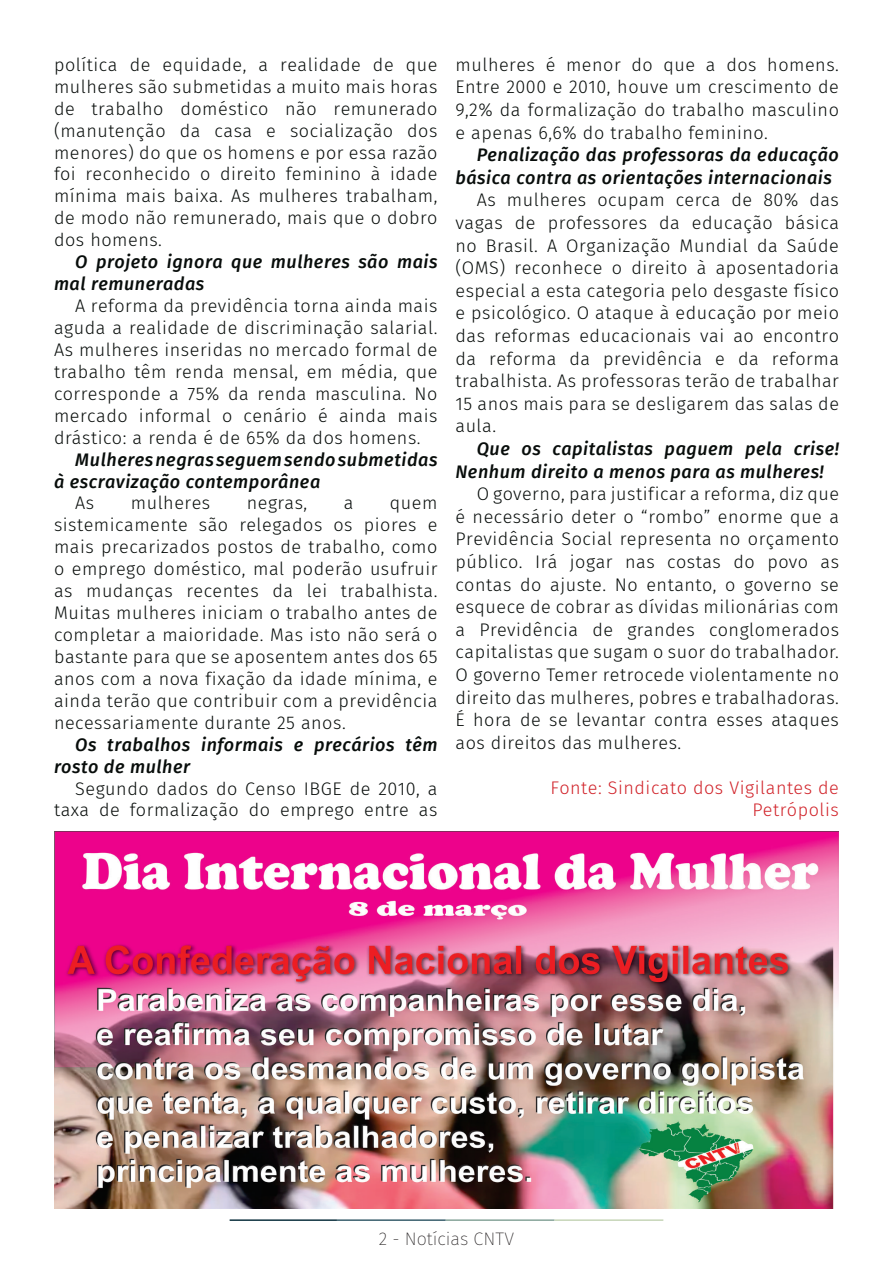
<style>
.page{position:relative;width:893px;height:1263px;background:#fff}
.page>*{position:absolute;margin:0;border:0;box-sizing:border-box;transform-origin:0 0}
.t1{font:300 18.15px/21.9px "Fira Sans";letter-spacing:.03em;color:#080d0b;text-align:justify}
.t2{font:italic 500 18.15px/21.9px "Fira Sans";letter-spacing:.03em;color:#080d0b}
.t3{font:300 18.15px/22.6px "Fira Sans";letter-spacing:.03em;color:#d1232a;text-align:right}
.t4{font:200 18px "Fira Sans";color:#231f20}
</style>
<div class="page">
<hr style="left:230px;top:1219px;width:107px;height:2px;background:#0e323f">
<hr style="left:337px;top:1219px;width:109px;height:2px;background:#3a5f6d">
<hr style="left:446px;top:1219px;width:109px;height:2px;background:#87a59a">
<hr style="left:555px;top:1219px;width:108px;height:2px;background:#c6d5b7">
<img style="left:54px;top:831px;width:785px;height:378px">
<p class="t1" style="left:54px;top:53px;width:385px">política de equidade, a realidade de que mulheres são submetidas a muito mais horas de trabalho doméstico não remunerado (manutenção da casa e socialização dos menores) do que os homens e por essa razão foi reconhecido o direito feminino à idade mínima mais baixa. As mulheres trabalham, de modo não remunerado, mais que o dobro dos homens.</p>
<p class="t2" style="left:54px;top:250px;width:385px;text-indent:21px">O projeto ignora que mulheres são mais mal remuneradas</p>
<p class="t1" style="left:54px;top:295px;width:385px;text-indent:21px">A reforma da previdência torna ainda mais aguda a realidade de discriminação salarial.<br>As mulheres inseridas no mercado formal de trabalho têm renda mensal, em média, que corresponde a 75% da renda masculina. No mercado informal o cenário é ainda mais drástico: a renda é de 65% da dos homens.</p>
<p class="t2" style="left:54px;top:447px;width:385px;text-indent:21px">Mulheres negras seguem sendo submetidas à escravização contemporânea</p>
<p class="t1" style="left:75px;top:492px;width:21px">As</p>
<p class="t1" style="left:131px;top:492px;width:81px">mulheres</p>
<p class="t1" style="left:247px;top:492px;width:62px">negras,</p>
<p class="t1" style="left:344px;top:492px;width:11px">a</p>
<p class="t1" style="left:54px;top:492px;width:385px;text-indent:336px">quem sistemicamente são relegados os piores e mais precarizados postos de trabalho, como o emprego doméstico, mal poderão usufruir as mudanças recentes da lei trabalhista.<br>Muitas mulheres iniciam o trabalho antes de completar a maioridade. Mas isto não será o bastante para que se aposentem antes dos 65 anos com a nova fixação da idade mínima, e ainda terão que contribuir com a previdência necessariamente durante 25 anos.</p>
<p class="t2" style="left:54px;top:732px;width:385px;text-indent:21px">Os trabalhos informais e precários têm rosto de mulher</p>
<p class="t1" style="left:54px;top:777px;width:385px;text-align:right">Segundo dados do Censo IBGE de 2010, a taxa de formalização do emprego entre as</p>
<p class="t1" style="left:455px;top:53px;width:385px;line-height:22.6px">mulheres é menor do que a dos homens.<br>Entre 2000 e 2010, houve um crescimento de 9,2% da formalização do trabalho masculino e apenas 6,6% do trabalho feminino.</p>
<p class="t2" style="left:455px;top:143px;width:385px;line-height:22.6px;text-indent:21px">Penalização das professoras da educação básica contra as orientações internacionais</p>
<p class="t1" style="left:455px;top:189px;width:385px;line-height:22.6px;text-indent:21px">As mulheres ocupam cerca de 80% das vagas de professores da educação básica no Brasil. A Organização Mundial da Saúde (OMS) reconhece o direito à aposentadoria especial a esta categoria pelo desgaste físico e psicológico. O ataque à educação por meio das reformas educacionais vai ao encontro da reforma da previdência e da reforma trabalhista. As professoras terão de trabalhar 15 anos mais para se desligarem das salas de aula.</p>
<p class="t2" style="left:455px;top:436px;width:385px;line-height:22.6px;text-indent:21px">Que os capitalistas paguem pela crise!<br>Nenhum direito a menos para as mulheres!</p>
<p class="t1" style="left:455px;top:482px;width:385px;line-height:22.6px;text-indent:21px">O governo, para justificar a reforma, diz que é necessário deter o “rombo” enorme que a Previdência Social representa no orçamento público. Irá jogar nas costas do povo as contas do ajuste. No entanto, o governo se esquece de cobrar as dívidas milionárias com a Previdência de grandes conglomerados capitalistas que sugam o suor do trabalhador.<br>O governo Temer retrocede violentamente no direito das mulheres, pobres e trabalhadoras.<br>É hora de se levantar contra esses ataques aos direitos das mulheres.</p>
<p class="t3" style="left:551px;top:776px;width:290px">Fonte: Sindicato dos Vigilantes de<br>Petrópolis</p>
<p class="t4" style="left:379px;top:1226px;width:137px">2 - Notícias CNTV</p>
</div>
